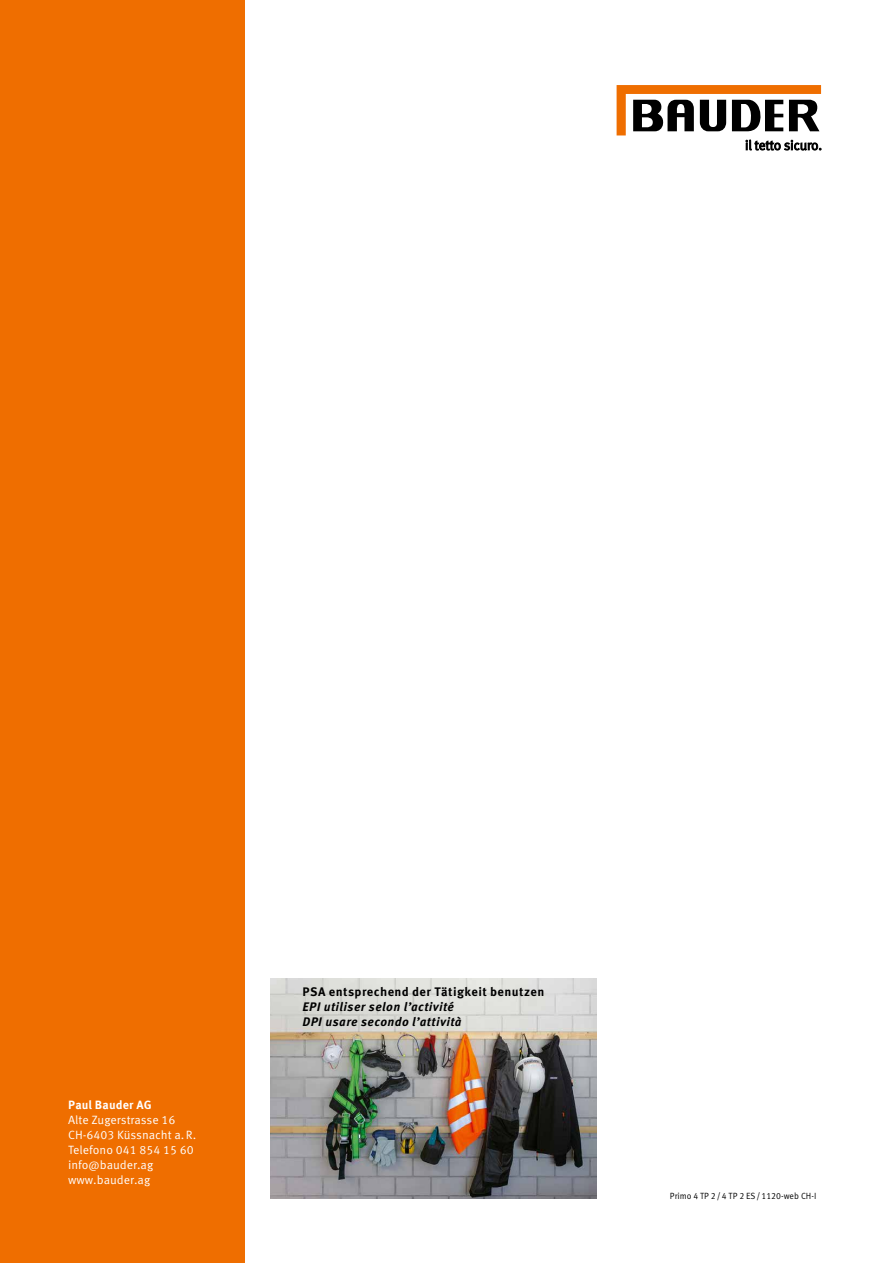
<style>
.page{position:relative;width:893px;height:1263px;background:#fff}
.page>*{position:absolute;margin:0;border:0;box-sizing:border-box;transform-origin:0 0}
.t1{font:italic 700 12.3px/15.3px "Meta Correspondence Pro";letter-spacing:.03em;color:#000}
.t2{font:700 12.3px "Meta Correspondence Pro";letter-spacing:.03em;color:#000}
.t3{font:12px/15px "Meta Correspondence Pro";color:#fff}
.t4{font:700 12px "Meta Correspondence Pro";letter-spacing:.01em;color:#fff}
.t5{font:9px "Meta Correspondence Pro";color:#000;scale:.94 1}
</style>
<div class="page">
<div style="left:0;top:0;width:244px;height:1263px;background:#ef6e00"></div>
<img style="left:270px;top:978px;width:326px;height:221px">
<svg style="left:617px;top:85px;width:204px;height:65px"></svg>
<p class="t4" style="left:68px;top:1095px;width:85px">Paul Bauder AG</p>
<p class="t3" style="left:68px;top:1111px;width:130px">Alte Zugerstrasse 16<br>CH-6403 Küssnacht a.R.<br>Telefono 041 854 15 60 info@bauder.ag www.bauder.ag</p>
<p class="t2" style="left:302px;top:982px;width:243px">PSA entsprechend der Tätigkeit benutzen</p>
<p class="t1" style="left:302px;top:998px;width:161px">EPI utiliser selon l’activité<br>DPI usare secondo l’attività</p>
<p class="t5" style="left:670px;top:1189px;width:157px">Primo 4 TP 2/4 TP 2 ES/1120-web CH-I</p>
</div>
